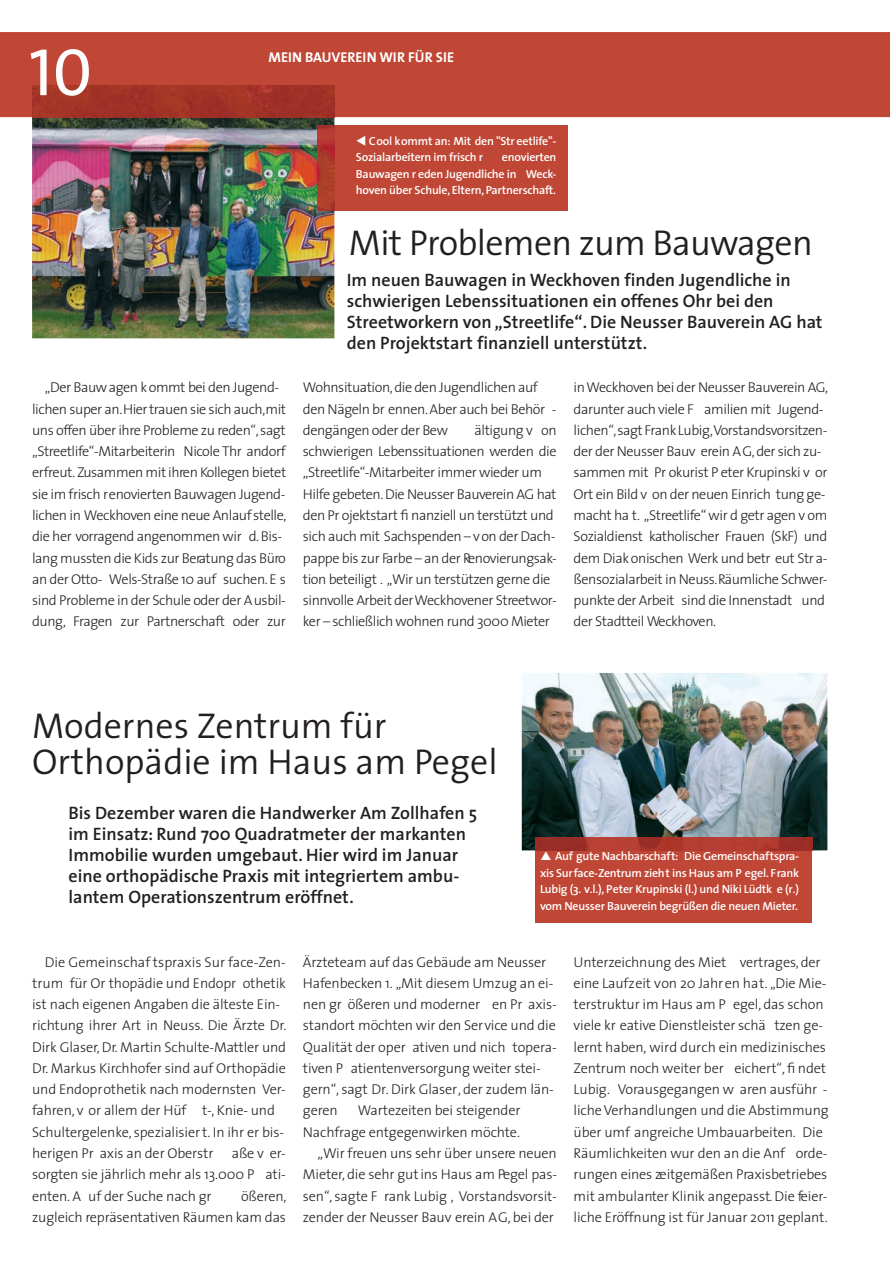
<style>
.page{position:relative;width:890px;height:1262px;background:#fff}
.page>*{position:absolute;margin:0;border:0;box-sizing:border-box;transform-origin:0 0}
.t1{font:67.5px "The Sans Caps";color:#fff}
.t2{font:300 36px/36px "The Sans";color:#231f20}
.t3{font:300 36px "The Sans";letter-spacing:-.02em;color:#231f20}
.t4{font:600 18px/21px "The Sans";color:#231f20}
.t5{font:300 14.25px/21.3px "The Sans";letter-spacing:-.03em;color:#231f20}
.t6{font:300 14.25px/21.3px "The Sans";letter-spacing:-.01em;color:#231f20}
.t7{font:700 14.25px "The Sans";color:#fff}
.t8{font:600 11.7px/16.5px "The Sans";letter-spacing:-.02em;color:#fff;text-align:justify}
</style>
<div class="page">
<img style="left:32px;top:117px;width:302px;height:221px">
<svg style="left:0;top:32px;width:890px;height:85px;background:#bc4333"></svg>
<img style="left:522px;top:673px;width:305px;height:177px">
<div style="left:334px;top:126px;width:234px;height:85px;background:#c04635"></div>
<img style="left:317px;top:126px;width:17px;height:85px">
<div style="left:535px;top:850px;width:277px;height:72px;background:#c04635"></div>
<img style="left:535px;top:837px;width:277px;height:13px">
<h1 class="t1" style="left:29px;top:16px;width:65px">10</h1>
<p class="t7" style="left:268px;top:45px;width:187px">MEIN BAUVEREIN WIR FÜR SIE</p>
<p class="t8" style="left:356px;top:132px;width:202px;text-indent:13px">Cool kommt an: Mit den "Str eetlife"-<br>Sozialarbeitern im frisch r</p>
<p class="t8" style="left:356px;top:148px;width:202px;text-indent:146px">enovierten Bauwagen r eden Jugendliche in Weck&shy;hoven über Schule, Eltern, Partnerschaft.</p>
<h2 class="t3" style="left:349px;top:213px;width:465px">Mit Problemen zum Bauwagen</h2>
<p class="t4" style="left:347px;top:268px;width:477px">Im neuen Bauwagen in Weckhoven finden Jugendliche in schwierigen Lebenssituationen ein offenes Ohr bei den Streetworkern von „Streetlife“. Die Neusser Bauverein AG hat den Projektstart finanziell unterstützt.</p>
<p class="t5" style="left:32px;top:376px;width:256px;text-align:center">„Der Bauw agen k ommt bei den Jugend&shy;lichen super an.Hier trauen sie sich auch,mit uns offen über ihre Probleme zu reden“, sagt „Streetlife“-Mitarbeiterin Nicole Thr andorf erfreut. Zusammen mit ihren Kollegen bietet sie im frisch renovierten Bauwagen Jugend&shy;lichen in Weckhoven eine neue Anlaufstelle, die her vorragend angenommen wir d. Bis&shy;lang mussten die Kids zur Beratung das Büro an der Otto- Wels-Straße 10 auf suchen. E s sind Probleme in der Schule oder der Ausbil&shy;dung, Fragen zur Partnerschaft oder zur</p>
<p class="t5" style="left:303px;top:376px;width:255px">Wohnsituation, die den Jugendlichen auf den Nägeln br ennen. Aber auch bei Behör - dengängen oder der Bew</p>
<p class="t5" style="left:303px;top:419px;width:255px;text-indent:172px">ältigung v on schwierigen Lebenssituationen werden die „Streetlife“-Mitarbeiter immer wieder um Hilfe gebeten. Die Neusser Bauverein AG hat den Pr ojektstart fi nanziell un terstützt und sich auch mit Sachspenden – von der Dach&shy;pappe bis zur Farbe – an der Renovierungsak&shy;tion beteiligt . „Wir un terstützen gerne die sinnvolle Arbeit der Weckhovener Streetwor&shy;ker – schließlich wohnen rund 3000 Mieter</p>
<p class="t5" style="left:574px;top:376px;width:256px">in Weckhoven bei der Neusser Bauverein AG, darunter auch viele F amilien mit Jugend&shy;lichen“,sagt Frank Lubig,Vorstandsvorsitzen&shy;der der Neusser Bauv erein AG, der sich zu&shy;sammen mit Pr okurist P eter Krupinski v or Ort ein Bild v on der neuen Einrich tung ge&shy;macht ha t. „Streetlife“ wir d getr agen v om Sozialdienst katholischer Frauen (SkF) und dem Diak onischen Werk und betr eut Str a&shy;ßensozialarbeit in Neuss.Räumliche Schwer&shy;punkte der Arbeit sind die Innenstadt und der Stadtteil Weckhoven.</p>
<h2 class="t2" style="left:32px;top:706px;width:467px">Modernes Zentrum für<br>Orthopädie im Haus am Pegel</h2>
<p class="t4" style="left:69px;top:802px;width:410px">Bis Dezember waren die Handwerker Am Zollhafen 5 im Einsatz: Rund 700 Quadratmeter der markanten Immobilie wurden umgebaut. Hier wird im Januar eine orthopädische Praxis mit integriertem ambu&shy;lantem Operationszentrum eröffnet.</p>
<p class="t8" style="left:540px;top:847px;width:261px;text-indent:15px">Auf gute Nachbarschaft: Die Gemeinschaftspra&shy;xis Surface-Zentrum zieht ins Haus am P egel. Frank Lubig (3. v.l.), Peter Krupinski (l.) und Niki Lüdtk e (r.) vom Neusser Bauverein begrüßen die neuen Mieter.</p>
<p class="t6" style="left:32px;top:950px;width:256px;text-indent:13px">Die Gemeinschaf tspraxis Sur face-Zen&shy;trum für Or thopädie und Endopr othetik ist nach eigenen Angaben die älteste Ein&shy;richtung ihrer Art in Neuss. Die Ärzte Dr.<br>Dirk Glaser, Dr. Martin Schulte-Mattler und Dr. Markus Kirchhofer sind auf Orthopädie und Endoprothetik nach modernsten Ver&shy;fahren, v or allem der Hüf t-, Knie- und Schultergelenke, spezialisier t. In ihr er bis&shy;herigen Pr axis an der Oberstr</p>
<p class="t5" style="left:32px;top:1142px;width:255px;text-align:justify;text-indent:200px">aße v er&shy;sorgten sie jährlich mehr als 13.000 P ati&shy;enten. A uf der Suche nach gr</p>
<p class="t6" style="left:32px;top:1184px;width:256px;text-align:right">ößeren,<br>zugleich repräsentativen Räumen kam das</p>
<p class="t6" style="left:303px;top:950px;width:255px">Ärzteteam auf das Gebäude am Neusser Hafenbecken 1. „Mit diesem Umzug an ei&shy;nen gr ößeren und moderner en Pr axis&shy;standort möchten wir den Service und die Qualität der oper ativen und nich topera&shy;tiven P atientenversorgung weiter stei&shy;gern“, sagt Dr. Dirk Glaser, der zudem län&shy;geren</p>
<p class="t6" style="left:358px;top:1099px;width:164px">Wartezeiten bei steigender</p>
<p class="t6" style="left:303px;top:1120px;width:219px">Nachfrage entgegenwirken möchte.</p>
<p class="t6" style="left:317px;top:1142px;width:241px">„Wir freuen uns sehr über unsere neuen</p>
<p class="t6" style="left:303px;top:1163px;width:256px">Mieter, die sehr gut ins Haus am Pegel pas-</p>
<p class="t6" style="left:303px;top:1184px;width:255px">sen“, sagte F rank Lubig , Vorstandsvorsit-</p>
<p class="t6" style="left:303px;top:1205px;width:253px">zender der Neusser Bauv erein AG, bei der</p>
<p class="t6" style="left:574px;top:950px;width:256px">Unterzeichnung des Miet vertrages, der eine Laufzeit von 20 Jahr en hat. „Die Mie&shy;terstruktur im Haus am P egel, das schon viele kr eative Dienstleister schä tzen ge&shy;lernt haben, wird durch ein medizinisches Zentrum noch weiter ber eichert“, fi ndet Lubig. Vorausgegangen w aren ausführ - liche Verhandlungen und die Abstimmung über umf angreiche Umbauarbeiten. Die Räumlichkeiten wur den an die Anf orde&shy;rungen eines zeitgemäßen Praxisbetriebes mit ambulanter Klinik angepasst. Die feier&shy;liche Eröffnung ist für Januar 2011 geplant.</p>
</div>
